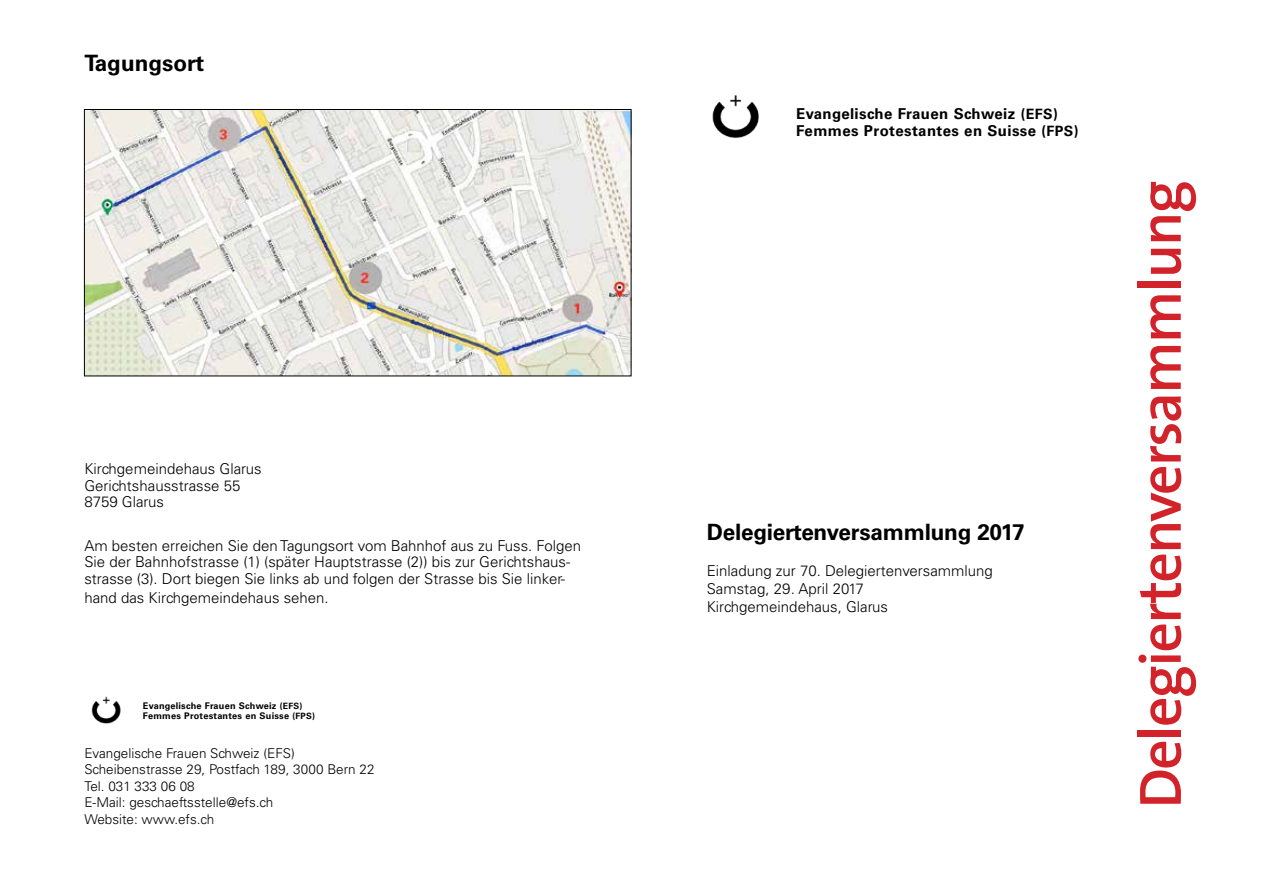
<style>
.page{position:relative;width:1263px;height:893px;background:#fff}
.page>*{position:absolute;margin:0;border:0;box-sizing:border-box;transform-origin:0 0}
.t1{font:600 60px "The Sans";letter-spacing:-.03em;color:#d2232a}
.t2{font:700 22.5px "Univers";letter-spacing:-.01em;color:#000}
.t3{font:300 15px/16.5px "Univers";color:#000}
.t4{font:700 15px/16.5px "Univers";letter-spacing:.025em;color:#000}
.t5{font:300 13.5px/16.5px "Univers";color:#000}
.t6{font:700 9.15px/10.1px "Univers";letter-spacing:.025em;color:#000}
.s1{font-size:8.7px}
.s2{font-size:14.25px}
</style>
<div class="page">
<img style="left:712px;top:95px;width:47px;height:44px">
<img style="left:91px;top:696px;width:30px;height:28px">
<img style="left:86px;top:111px;width:543px;height:263px">
<div style="left:84px;top:109px;width:547px;height:267px;border:1px solid #000"></div>
<h2 class="t2" style="left:84px;top:50px;width:121px">Tagungsort</h2>
<p class="t3" style="left:84px;top:461px;width:179px">Kirchgemeindehaus Glarus<br>Gerichtshausstrasse 55<br>8759 Glarus</p>
<p class="t3" style="left:84px;top:537px;width:498px">Am besten erreichen Sie den Tagungsort vom Bahnhof aus zu Fuss. Folgen<br>Sie der Bahnhofstrasse (1) (später Hauptstrasse (2)) bis zur Gerichtshaus&shy;strasse (3). Dort biegen Sie links ab und folgen der Strasse bis Sie linker-</p>
<p class="t3" style="left:84px;top:590px;width:246px">hand das Kirchgemeindehaus sehen.</p>
<p class="t6" style="left:143px;top:701px;width:174px">Evangelische Frauen Schweiz <span class="s1">(EFS)<br></span>Femmes Protestantes en Suisse <span class="s1">(FPS)</span></p>
<p class="t5" style="left:84px;top:745px;width:292px">Evangelische Frauen Schweiz (EFS)<br>Scheibenstrasse 29, Postfach 189, 3000 Bern 22<br>Tel. 031 333 06 08<br>E-Mail: geschaeftsstelle@efs.ch<br>Website: www.efs.ch</p>
<p class="t4" style="left:796px;top:106px;width:284px">Evangelische Frauen Schweiz <span class="s2">(EFS)<br></span>Femmes Protestantes en Suisse <span class="s2">(FPS)</span></p>
<h2 class="t2" style="left:707px;top:519px;width:320px">Delegiertenversammlung 2017</h2>
<p class="t3" style="left:707px;top:562px;width:288px;line-height:18px">Einladung zur 70. Delegiertenversammlung<br>Samstag, 29. April 2017<br>Kirchgemeindehaus, Glarus</p>
<h1 class="t1" style="left:1122px;top:808px;width:630px;rotate:-90deg">Delegiertenversammlung</h1>
</div>
